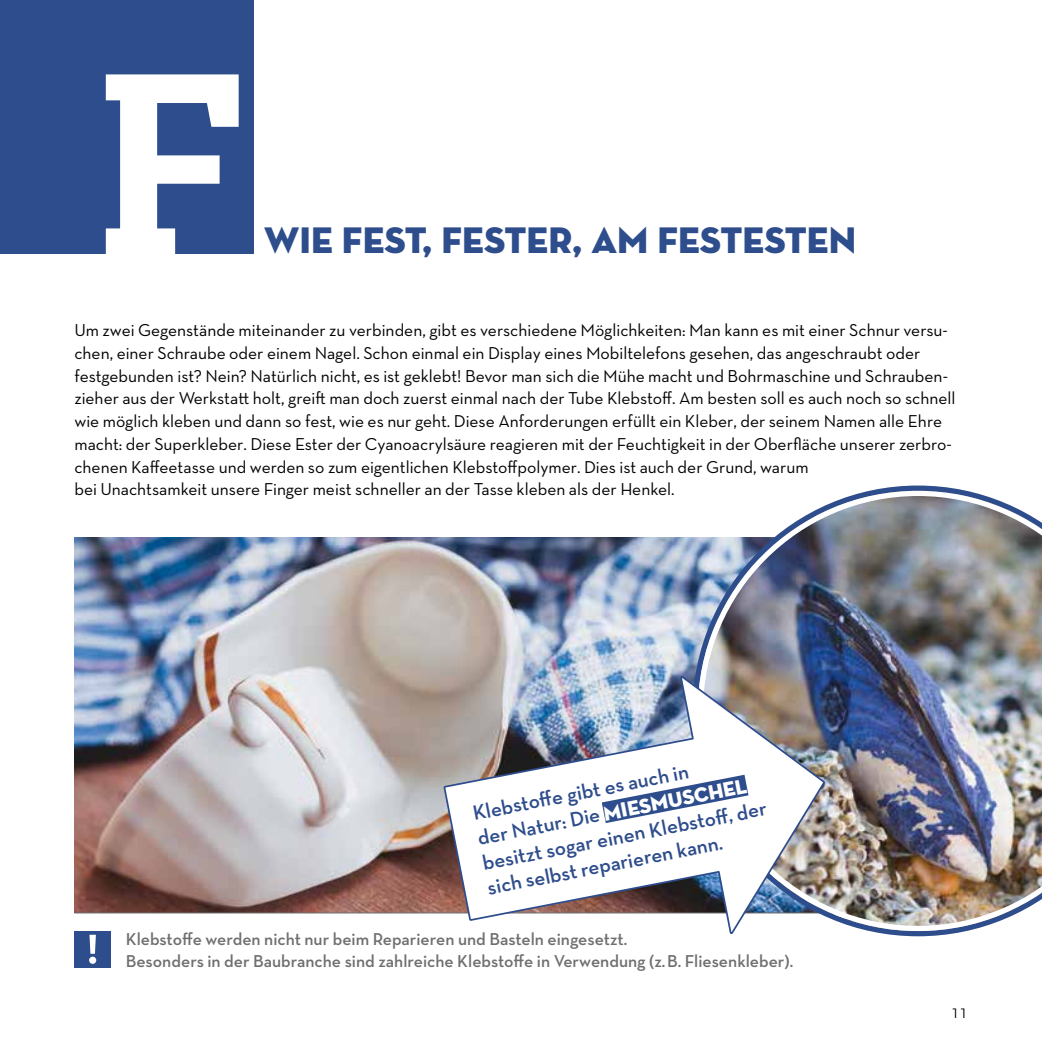
<style>
.page{position:relative;width:1042px;height:1042px;background:#fff}
.page>*{position:absolute;margin:0;border:0;box-sizing:border-box;transform-origin:0 0}
.t1{font:37.62px "Neutraface Display Titling";color:#2e4d8c}
.t2{font:600 21px/25.4px "Neutraface Text";color:#2e4d8c}
.t3{font:17.5px/22.8px "Neutraface Text";color:#000}
.t4{font:600 17.5px/22.8px "Neutraface Text";color:#706f6f}
.t5{font:14px "Neutraface Text";color:#000}
.s1{font-family:"Neutraface Display Titling";font-weight:400;color:#fff}
</style>
<div class="page">
<img style="left:74px;top:537px;width:618px;height:375px">
<div style="left:74px;top:931px;width:37px;height:36px;background:#2e4d8c"></div>
<svg style="left:89px;top:935px;width:7px;height:29px"></svg>
<div style="left:0;top:0;width:253px;height:253px;background:#2e4d8c"></div>
<svg style="left:106px;top:74px;width:133px;height:180px"></svg>
<hr style="left:74px;top:912px;width:893px;height:1px;background:#706f6f">
<svg style="left:692px;top:485px;width:275px;height:451px"></svg>
<img style="left:698px;top:491px;width:344px;height:440px">
<img style="left:443px;top:674px;width:383px;height:261px">
<svg style="left:579px;top:760px;width:192px;height:77px"></svg>
<h1 class="t1" style="left:264px;top:217px;width:593px">WIE FEST, FESTER, AM FESTESTEN</h1>
<p class="t3" style="left:74px;top:319px;width:882px">Um zwei Gegenstände miteinander zu verbinden, gibt es verschiedene Möglichkeiten: Man kann es mit einer Schnur versu&shy;chen, einer Schraube oder einem Nagel. Schon einmal ein Display eines Mobiltelefons gesehen, das angeschraubt oder festgebunden ist? Nein? Natürlich nicht, es ist geklebt! Bevor man sich die Mühe macht und Bohrmaschine und Schrauben&shy;zieher aus der Werkstatt holt, greift man doch zuerst einmal nach der Tube Klebstoff. Am besten soll es auch noch so schnell wie möglich kleben und dann so fest, wie es nur geht. Diese Anforderungen erfüllt ein Kleber, der seinem Namen alle Ehre macht: der Superkleber. Diese Ester der Cyanoacrylsäure reagieren mit der Feuchtigkeit in der Oberfläche unserer zerbro&shy;chenen Kaffeetasse und werden so zum eigentlichen Klebstoffpolymer. Dies ist auch der Grund, warum<br>bei Unachtsamkeit unsere Finger meist schneller an der Tasse kleben als der Henkel.</p>
<p class="t2" style="left:470px;top:800px;width:290px;rotate:-11deg">Klebstoff e gibt es auch in<br>der Natur: Die <span class="s1">MIESMUSCHEL </span>besitzt sogar einen Klebstoff , der sich selbst reparieren kann.</p>
<p class="t4" style="left:126px;top:927px;width:669px">Klebstoffe werden nicht nur beim Reparieren und Basteln eingesetzt.<br>Besonders in der Baubranche sind zahlreiche Klebstoffe in Verwendung (z.B. Fliesenkleber).</p>
<p class="t5" style="left:951px;top:1004px;width:18px">11</p>
</div>
